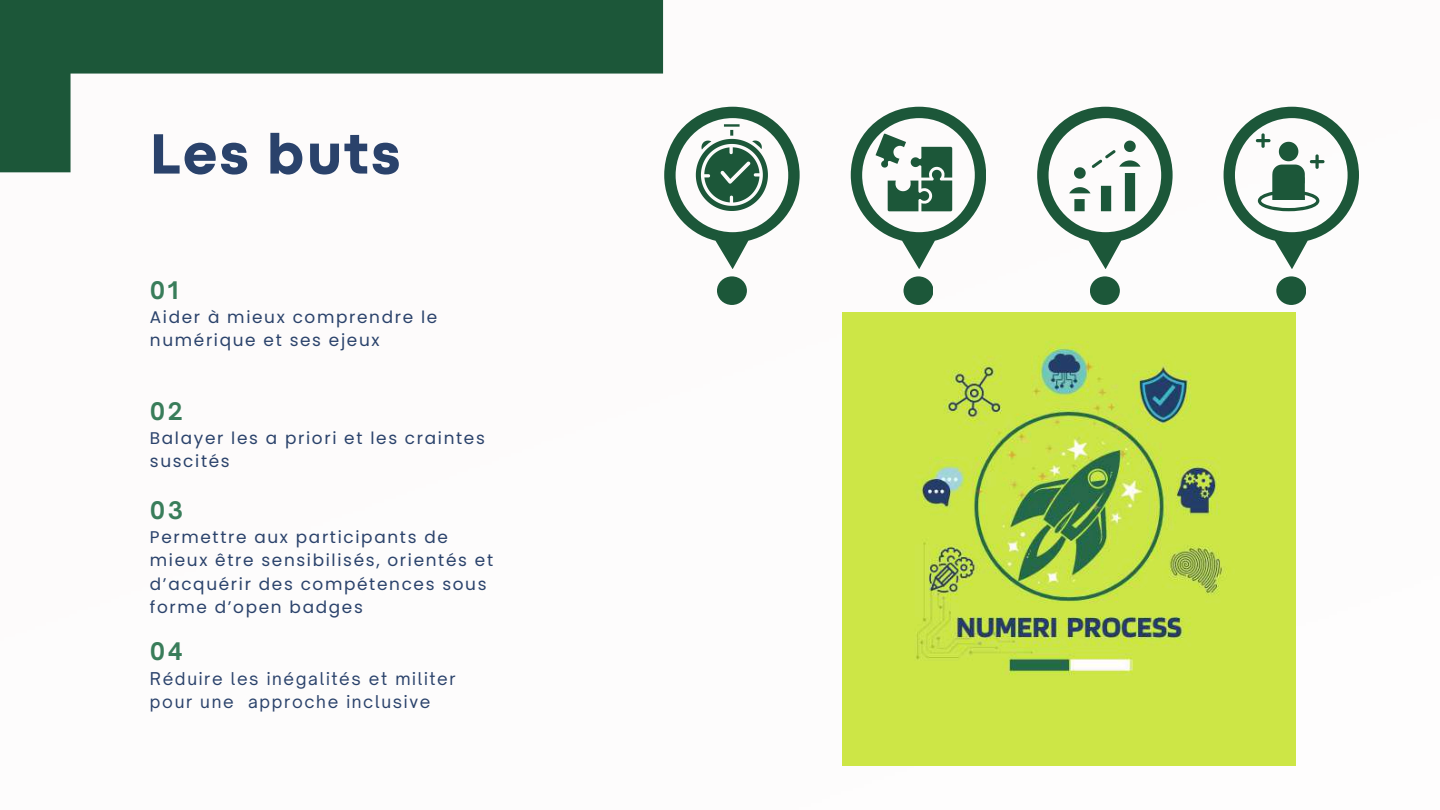
<style>
.page{position:relative;width:1440px;height:810px;background:#fff}
.page>*{position:absolute;margin:0;border:0;box-sizing:border-box;transform-origin:0 0}
.t1{font:800 59.2px "Codec Pro";letter-spacing:.035em;color:#2a426b}
.t2{font:700 23.2px "Open Sauce One";letter-spacing:.1em;color:#397d5a}
.t3{font:16.9px/23.2px "Poppins";letter-spacing:.1em;color:#2a426b}
.t4{font:16.9px/23.2px "Open Sauce One";letter-spacing:.1em;color:#2a426b}
</style>
<div class="page">
<div style="left:717px;top:276px;width:30px;height:29px;background:#1c5739;border-radius:50%"></div>
<svg style="left:664px;top:107px;width:136px;height:162px"></svg>
<div style="left:904px;top:276px;width:29px;height:29px;background:#1c5739;border-radius:50%"></div>
<div style="left:1090px;top:276px;width:30px;height:29px;background:#1c5739;border-radius:50%"></div>
<div style="left:1276px;top:276px;width:30px;height:29px;background:#1c5739;border-radius:50%"></div>
<svg style="left:851px;top:107px;width:135px;height:162px"></svg>
<svg style="left:1037px;top:107px;width:136px;height:162px"></svg>
<svg style="left:1224px;top:107px;width:135px;height:162px"></svg>
<svg style="left:0;top:0;width:663px;height:172px"></svg>
<img style="left:843px;top:312px;width:453px;height:453px">
<h1 class="t1" style="left:150px;top:133px;width:252px">Les buts</h1>
<h2 class="t2" style="left:150px;top:276px;width:30px">01</h2>
<p class="t3" style="left:150px;top:306px;width:289px">Aider à mieux comprendre le numérique et ses ejeux</p>
<h2 class="t2" style="left:150px;top:396px;width:34px">02</h2>
<p class="t3" style="left:150px;top:426px;width:337px">Balayer les a priori et les craintes suscités</p>
<h2 class="t2" style="left:150px;top:496px;width:35px">03</h2>
<p class="t3" style="left:150px;top:526px;width:345px">Permettre aux participants de mieux être sensibilisés, orientés et d’acquérir des compétences sous forme d’open badges</p>
<h2 class="t2" style="left:150px;top:637px;width:34px">04</h2>
<p class="t4" style="left:150px;top:667px;width:307px">Réduire les inégalités et militer pour une approche inclusive</p>
</div>
